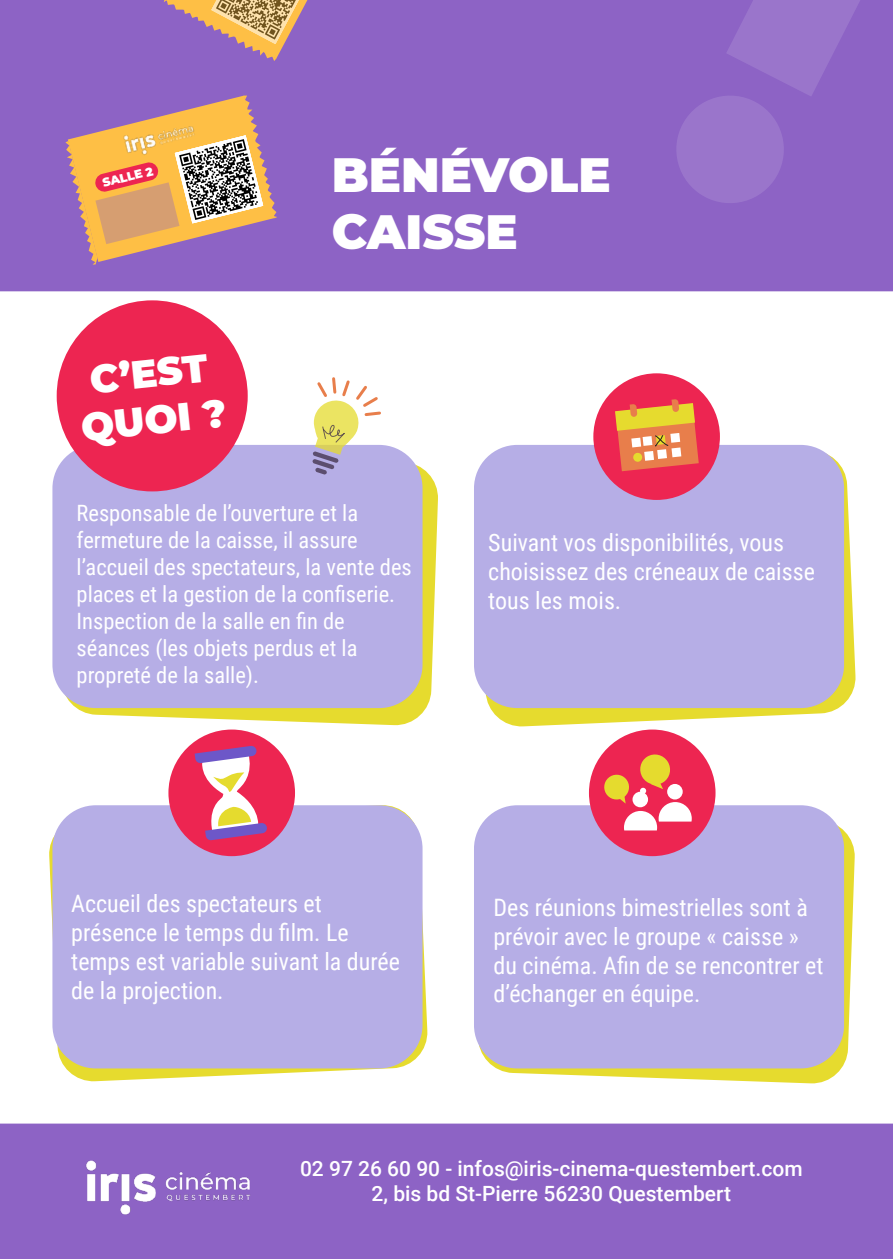
<style>
.page{position:relative;width:893px;height:1259px;background:#fff}
.page>*{position:absolute;margin:0;border:0;box-sizing:border-box;transform-origin:0 0}
.t1{font:900 48px/57.6px "Montserrat";color:#fff}
.t2{font:900 39px/46.8px "Montserrat";color:#fff;text-align:center}
.t3{font:24px/28.8px "Roboto Condensed";color:#fff}
.t4{font:22.5px/27px "Roboto Condensed";color:#fff}
.t5{font:500 21px/25.2px "Roboto";color:#fff;text-align:center}
.t6{font:900 12px "Montserrat";color:#fff}
</style>
<div class="page">
<div style="left:0;top:1123px;width:893px;height:136px;background:#8d63c5"></div>
<div style="left:0;top:0;width:893px;height:292px;background:#8d63c5"></div>
<img style="left:64px;top:1137px;width:206px;height:98px">
<svg style="left:669px;top:0;width:224px;height:210px;background:#9169c7"></svg>
<svg style="left:164px;top:0;width:146px;height:61px;background:#b58a90"></svg>
<svg style="left:65px;top:96px;width:212px;height:168px;background:#c39282"></svg>
<svg style="left:66px;top:451px;width:372px;height:275px;fill:#e6db2e"></svg>
<svg style="left:476px;top:449px;width:380px;height:278px"></svg>
<svg style="left:49px;top:805px;width:379px;height:277px"></svg>
<svg style="left:477px;top:811px;width:378px;height:273px"></svg>
<div style="left:52px;top:445px;width:371px;height:263px;background:#b6aee6;border-radius:43px"></div>
<div style="left:52px;top:805px;width:371px;height:263px;background:#b6aee6;border-radius:43px"></div>
<div style="left:474px;top:445px;width:370px;height:263px;background:#b6aee6;border-radius:43px"></div>
<div style="left:474px;top:805px;width:370px;height:263px;background:#b6aee6;border-radius:43px"></div>
<div style="left:168px;top:729px;width:127px;height:127px;background:#ed2551;border-radius:50%"></div>
<div style="left:589px;top:729px;width:126px;height:127px;background:#ed2551;border-radius:50%"></div>
<div style="left:593px;top:373px;width:127px;height:127px;background:#ed2551;border-radius:50%"></div>
<div style="left:57px;top:300px;width:191px;height:191px;background:#ed2551;border-radius:50%"></div>
<svg style="left:602px;top:752px;width:90px;height:78px"></svg>
<svg style="left:615px;top:399px;width:84px;height:72px"></svg>
<svg style="left:312px;top:377px;width:69px;height:98px"></svg>
<svg style="left:195px;top:745px;width:72px;height:95px"></svg>
<p class="t6" style="left:101px;top:174px;width:53px;rotate:-14deg">SALLE 2</p>
<p class="t2" style="left:74px;top:355px;width:147px;rotate:-6deg">C’EST<br>QUOI ?</p>
<p class="t1" style="left:332px;top:143px;width:280px">BÉNÉVOLE<br>CAISSE</p>
<p class="t4" style="left:77px;top:499px;width:337px">Responsable de l’ouverture et la fermeture de la caisse, il assure l’accueil des spectateurs, la vente des places et la gestion de la confiserie.<br>Inspection de la salle en fin de séances (les objets perdus et la propreté de la salle).</p>
<p class="t3" style="left:488px;top:527px;width:328px">Suivant vos disponibilités, vous choisissez des créneaux de caisse tous les mois.</p>
<p class="t3" style="left:71px;top:888px;width:330px">Accueil des spectateurs et présence le temps du film. Le temps est variable suivant la durée de la projection.</p>
<p class="t3" style="left:493px;top:892px;width:331px">Des réunions bimestrielles sont à prévoir avec le groupe « caisse » du cinéma. Afin de se rencontrer et d’échanger en équipe.</p>
<p class="t5" style="left:300px;top:1155px;width:504px">02 97 26 60 90 - infos@iris-cinema-questembert.com<br>2, bis bd St-Pierre 56230 Questembert</p>
</div>
